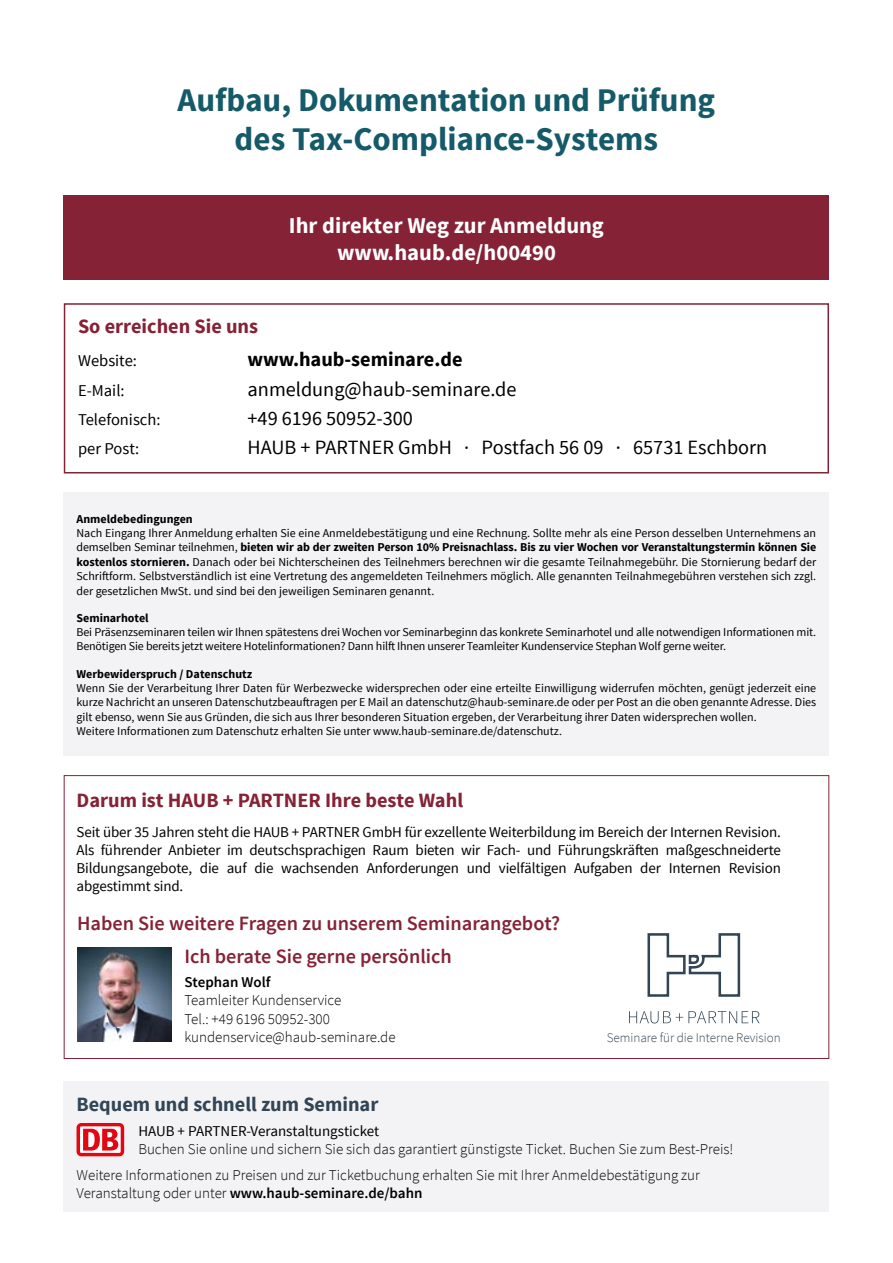
<style>
.page{position:relative;width:893px;height:1263px;background:#fff}
.page>*{position:absolute;margin:0;border:0;box-sizing:border-box;transform-origin:0 0}
.t1{font:700 33px/39.6px "Source Sans Pro";color:#145a68;text-align:center}
.t2{font:700 22.5px/27px "Source Sans Pro";color:#fff;text-align:center}
.t3{font:20.25px "Source Sans Pro";color:#000}
.t4{font:600 20.25px "Source Sans Pro";color:#852235}
.t5{font:700 20.25px "Source Sans Pro";color:#852235}
.t6{font:700 20.25px "Source Sans Pro";color:#324556}
.t7{font:700 20.25px "Source Sans Pro";color:#000}
.t8{font:16.5px "Source Sans Pro";color:#000}
.t9{font:15px/18px "Source Sans Pro";letter-spacing:-.01em;color:#000;text-align:justify}
.t10{font:300 15px/18.3px "Source Sans Pro";color:#000}
.t11{font:600 15px "Source Sans Pro";color:#000}
.t12{font:300 13.05px "Source Sans Pro";color:#324556}
.t13{font:12px/14.4px "Source Sans Pro";color:#000}
.t14{font:700 12px "Source Sans Pro";color:#000}
.s1{font-weight:700}
.s2{font-weight:600}
</style>
<div class="page">
<div style="left:64px;top:303px;width:765px;height:170px;border:2px solid #852235"></div>
<div style="left:64px;top:492px;width:765px;height:264px;background:#f3f3f5"></div>
<div style="left:64px;top:1081px;width:765px;height:131px;background:#f3f3f5"></div>
<div style="left:77px;top:1123px;width:47px;height:33px;background:#e30613;border-radius:5px"></div>
<svg style="left:80px;top:1126px;width:41px;height:27px"></svg>
<svg style="left:83px;top:1129px;width:35px;height:21px"></svg>
<img style="left:77px;top:947px;width:95px;height:95px">
<svg style="left:647px;top:933px;width:94px;height:64px"></svg>
<svg style="left:629px;top:1011px;width:131px;height:12px"></svg>
<div style="left:64px;top:196px;width:765px;height:84px;background:#852235"></div>
<h1 class="t1" style="left:178px;top:81px;width:539px">Aufbau, Dokumentation und Prüfung des Tax-Compliance-Systems</h1>
<h2 class="t2" style="left:289px;top:213px;width:316px">Ihr direkter Weg zur Anmeldung www.haub.de/h00490</h2>
<h3 class="t5" style="left:78px;top:314px;width:182px">So erreichen Sie uns</h3>
<h3 class="t8" style="left:78px;top:350px;width:60px">Website:</h3>
<h3 class="t7" style="left:248px;top:346px;width:217px">www.haub-seminare.de</h3>
<h3 class="t8" style="left:78px;top:380px;width:48px">E-Mail:</h3>
<h3 class="t3" style="left:248px;top:376px;width:270px">anmeldung@haub-seminare.de</h3>
<h3 class="t8" style="left:78px;top:409px;width:84px">Telefonisch:</h3>
<h3 class="t3" style="left:248px;top:406px;width:167px">+49 6196 50952-300</h3>
<h3 class="t8" style="left:78px;top:439px;width:63px">per Post:</h3>
<h3 class="t3" style="left:248px;top:435px;width:521px">HAUB + PARTNER GmbH · Postfach 56 09 · 65731 Eschborn</h3>
<p class="t14" style="left:77px;top:511px;width:118px">Anmeldebedingungen</p>
<p class="t13" style="left:77px;top:526px;width:741px;text-align:justify">Nach Eingang Ihrer Anmeldung erhalten Sie eine Anmeldebestätigung und eine Rechnung. Sollte mehr als eine Person desselben Unternehmens an demselben Seminar teilnehmen, <span class="s1">bieten wir ab der zweiten Person 10% Preisnachlass. Bis zu vier Wochen vor Veranstaltungstermin können Sie kostenlos stornieren.</span> Danach oder bei Nichterscheinen des Teilnehmers berechnen wir die gesamte Teilnahmegebühr. Die Stornierung bedarf der Schriftform. Selbstverständlich ist eine Vertretung des angemeldeten Teilnehmers möglich. Alle genannten Teilnahmegebühren verstehen sich zzgl. der gesetzlichen MwSt. und sind bei den jeweiligen Seminaren genannt.</p>
<p class="t14" style="left:77px;top:610px;width:74px">Seminarhotel</p>
<p class="t13" style="left:77px;top:625px;width:741px">Bei Präsenzseminaren teilen wir Ihnen spätestens drei Wochen vor Seminarbeginn das konkrete Seminarhotel und alle notwendigen Informationen mit.<br>Benötigen Sie bereits jetzt weitere Hotelinformationen? Dann hilft Ihnen unserer Teamleiter Kundenservice Stephan Wolf gerne weiter.</p>
<p class="t14" style="left:77px;top:666px;width:177px">Werbewiderspruch / Datenschutz</p>
<p class="t13" style="left:77px;top:681px;width:741px">Wenn Sie der Verarbeitung Ihrer Daten für Werbezwecke widersprechen oder eine erteilte Einwilligung widerrufen möchten, genügt jederzeit eine kurze Nachricht an unseren Datenschutzbeauftragen per E Mail an datenschutz@haub-seminare.de oder per Post an die oben genannte Adresse. Dies gilt ebenso, wenn Sie aus Gründen, die sich aus Ihrer besonderen Situation ergeben, der Verarbeitung ihrer Daten widersprechen wollen.<br>Weitere Informationen zum Datenschutz erhalten Sie unter www.haub-seminare.de/datenschutz.</p>
<h3 class="t5" style="left:77px;top:788px;width:388px">Darum ist HAUB + PARTNER Ihre beste Wahl</h3>
<p class="t9" style="left:77px;top:823px;width:706px">Seit über 35 Jahren steht die HAUB + PARTNER GmbH für exzellente Weiterbildung im Bereich der Internen Revision.<br>Als führender Anbieter im deutschsprachigen Raum bieten wir Fach- und Führungskräften maßgeschneiderte Bildungsangebote, die auf die wachsenden Anforderungen und vielfältigen Aufgaben der Internen Revision abgestimmt sind.</p>
<h3 class="t4" style="left:77px;top:910px;width:485px">Haben Sie weitere Fragen zu unserem Seminarangebot?</h3>
<h3 class="t4" style="left:184px;top:943px;width:269px">Ich berate Sie gerne persönlich</h3>
<p class="t11" style="left:184px;top:973px;width:88px">Stephan Wolf</p>
<p class="t10" style="left:184px;top:991px;width:213px">Teamleiter Kundenservice<br>Tel.: +49 6196 50952-300 kundenservice@haub-seminare.de</p>
<h3 class="t6" style="left:77px;top:1091px;width:303px">Bequem und schnell zum Seminar</h3>
<p class="t12" style="left:607px;top:1029px;width:176px">Seminare für die Interne Revision</p>
<p class="t9" style="left:138px;top:1122px;width:242px">HAUB + PARTNER-Veranstaltungsticket</p>
<p class="t10" style="left:138px;top:1140px;width:597px">Buchen Sie online und sichern Sie sich das garantiert günstigste Ticket. Buchen Sie zum Best-Preis!</p>
<p class="t10" style="left:77px;top:1166px;width:625px">Weitere Informationen zu Preisen und zur Ticketbuchung erhalten Sie mit Ihrer Anmeldebestätigung zur<br>Veranstaltung oder unter <span class="s2">www.haub-seminare.de/bahn</span></p>
</div>
